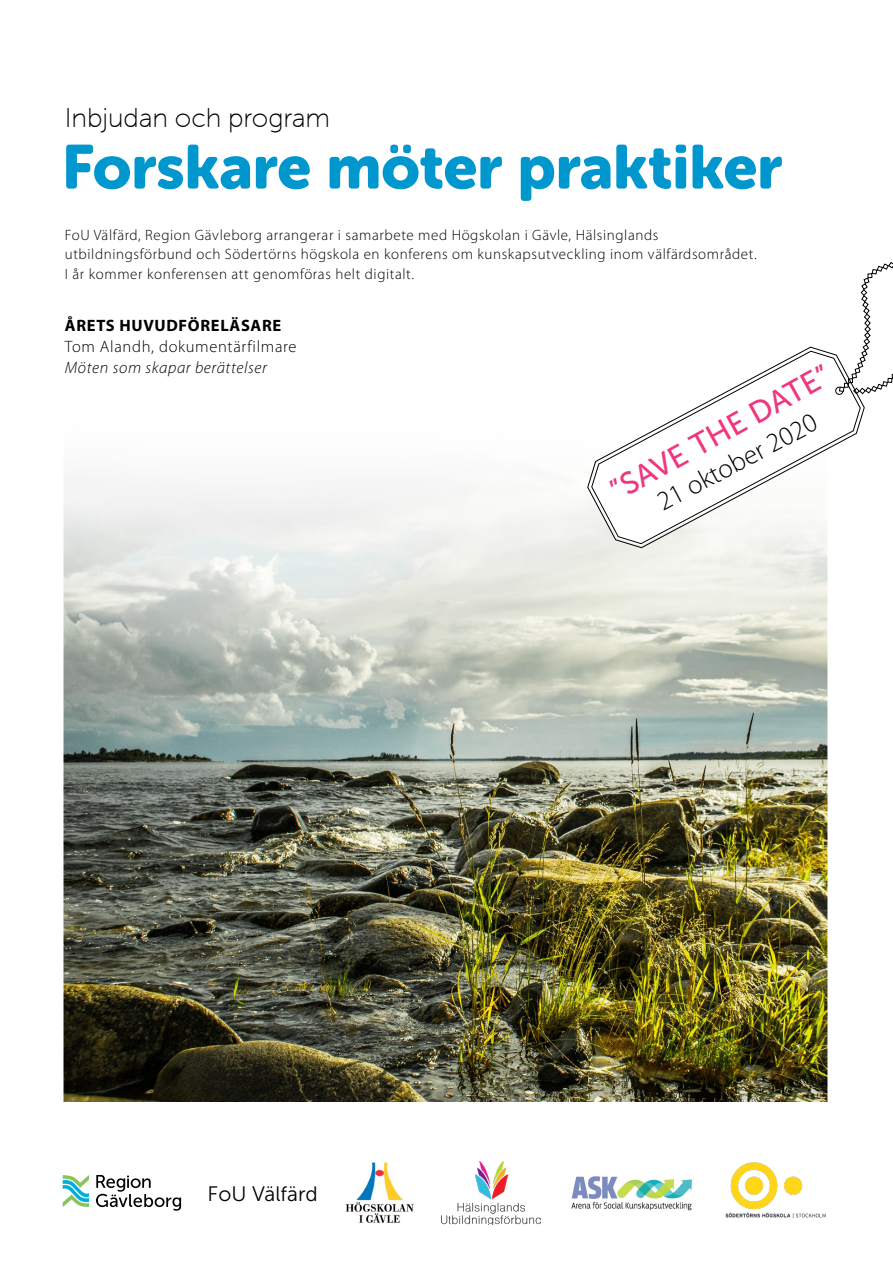
<style>
.page{position:relative;width:893px;height:1263px;background:#fff}
.page>*{position:absolute;margin:0;border:0;box-sizing:border-box;transform-origin:0 0}
.t1{font:61.5px "Museo Sans Rounded 900";color:#0097cf}
.t2{font:30.75px "Museo Sans 500";color:#ee3780}
.t3{font:27px "Museo Sans Rounded 100";color:#000}
.t4{font:300 27px "Myriad Pro";color:#000}
.t5{font:20.85px "Museo Sans 300";color:#000}
.t6{font:300 16.5px "Myriad Pro";letter-spacing:.04em;color:#000}
.t7{font:italic 300 16.5px "Myriad Pro";letter-spacing:.04em;color:#000}
.t8{font:700 16.5px "Myriad Pro";letter-spacing:.04em;color:#000}
.t9{font:300 15px/19.5px "Myriad Pro";letter-spacing:.04em;color:#000}
</style>
<div class="page">
<img style="left:64px;top:476px;width:763px;height:626px">
<svg style="left:587px;top:346px;width:278px;height:203px"></svg>
<svg style="left:591px;top:350px;width:270px;height:194px"></svg>
<svg style="left:835px;top:262px;width:58px;height:133px"></svg>
<svg style="left:63px;top:1175px;width:26px;height:32px"></svg>
<svg style="left:96px;top:1175px;width:85px;height:36px"></svg>
<img style="left:345px;top:1162px;width:69px;height:61px">
<img style="left:441px;top:1161px;width:100px;height:63px">
<img style="left:571px;top:1176px;width:121px;height:35px">
<img style="left:725px;top:1162px;width:101px;height:57px">
<h3 class="t3" style="left:65px;top:103px;width:267px">Inbjudan och program</h3>
<h1 class="t1" style="left:62px;top:132px;width:722px">Forskare möter praktiker</h1>
<p class="t9" style="left:65px;top:225px;width:693px">FoU Välfärd, Region Gävleborg arrangerar i samarbete med Högskolan i Gävle, Hälsinglands utbildningsförbund och Södertörns högskola en konferens om kunskapsutveckling inom välfärdsområdet.<br>I år kommer konferensen att genomföras helt digitalt.</p>
<p class="t8" style="left:65px;top:315px;width:218px">ÅRETS HUVUDFÖRELÄSARE</p>
<p class="t6" style="left:65px;top:337px;width:233px">Tom Alandh, dokumentärfilmare</p>
<p class="t7" style="left:65px;top:358px;width:204px">Möten som skapar berättelser</p>
<h3 class="t5" style="left:208px;top:1182px;width:112px">FoU Välfärd</h3>
<h2 class="t2" style="left:604px;top:478px;width:248px;rotate:-29deg">”SAVE THE DATE”</h2>
<h3 class="t4" style="left:651px;top:489px;width:179px;rotate:-28deg">21 oktober 2020</h3>
</div>
